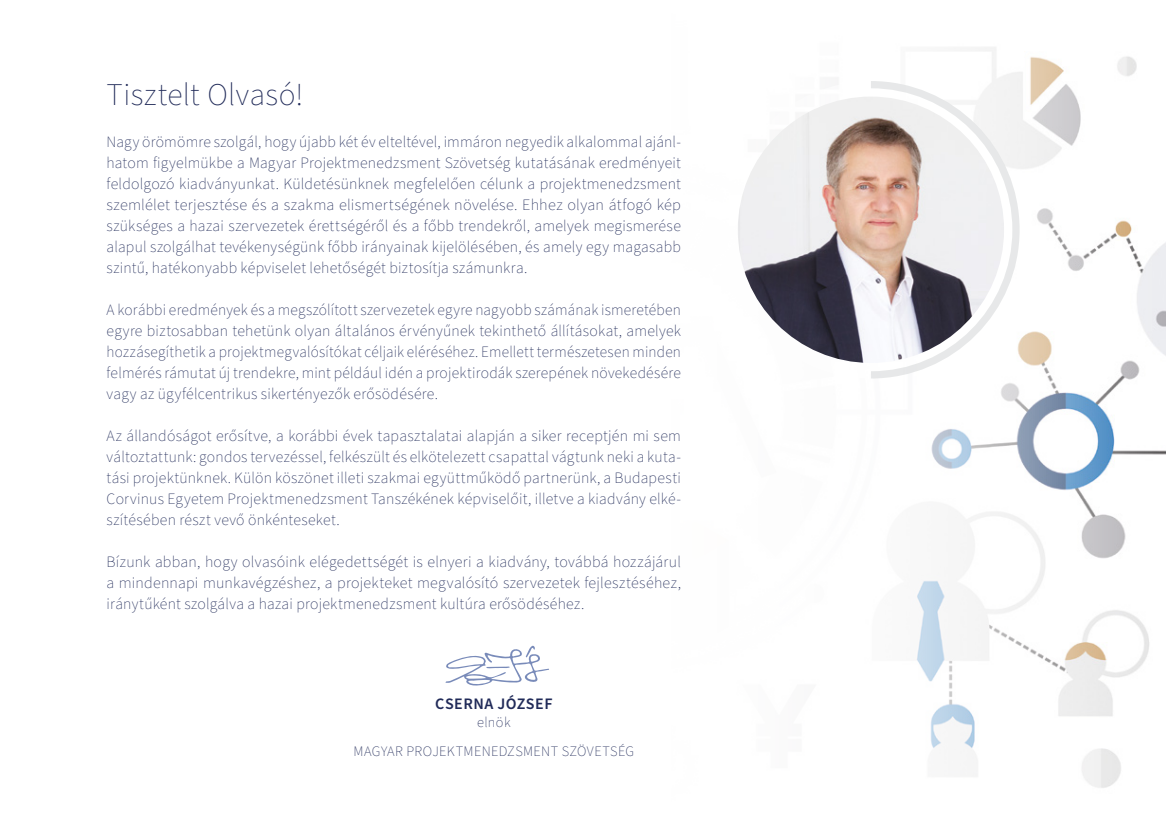
<style>
.page{position:relative;width:1166px;height:819px;background:#fff}
.page>*{position:absolute;margin:0;border:0;box-sizing:border-box;transform-origin:0 0}
.t1{font:200 31.5px "Source Sans Pro";letter-spacing:.015em;color:#212b59}
.t2{font:600 15.92px "Source Sans Pro";letter-spacing:.03em;color:#212b59}
.t3{font:200 15.75px/21px "Source Sans Pro";letter-spacing:.015em;color:#212b59;text-align:justify}
.t4{font:200 14.35px/28.9px "Source Sans Pro";letter-spacing:.025em;color:#212b59;text-align:center}
</style>
<div class="page">
<img style="left:871px;top:47px;width:294px;height:741px">
<svg style="left:871px;top:81px;width:148px;height:297px"></svg>
<img style="left:738px;top:97px;width:266px;height:266px;border-radius:133px">
<hr style="left:1165px;top:0;width:1px;height:819px;background:#225f5c">
<svg style="left:445px;top:645px;width:104px;height:41px"></svg>
<h1 class="t1" style="left:107px;top:74px;width:198px">Tisztelt Olvasó!</h1>
<p class="t3" style="left:107px;top:132px;width:576px">Nagy örömömre szolgál, hogy újabb két év elteltével, immáron negyedik alkalommal ajánl&shy;hatom figyelmükbe a Magyar Projektmenedzsment Szövetség kutatásának eredményeit feldolgozó kiadványunkat. Küldetésünknek megfelelően célunk a projektmenedzsment szemlélet terjesztése és a szakma elismertségének növelése. Ehhez olyan átfogó kép szükséges a hazai szervezetek érettségéről és a főbb trendekről, amelyek megismerése alapul szolgálhat tevékenységünk főbb irányainak kijelölésében, és amely egy magasabb szintű, hatékonyabb képviselet lehetőségét biztosítja számunkra.</p>
<p class="t3" style="left:107px;top:300px;width:576px">A korábbi eredmények és a megszólított szervezetek egyre nagyobb számának ismeretében egyre biztosabban tehetünk olyan általános érvényűnek tekinthető állításokat, amelyek hozzásegíthetik a projektmegvalósítókat céljaik eléréséhez. Emellett természetesen minden felmérés rámutat új trendekre, mint például idén a projektirodák szerepének növekedésére vagy az ügyfélcentrikus sikertényezők erősödésére.</p>
<p class="t3" style="left:107px;top:426px;width:576px">Az állandóságot erősítve, a korábbi évek tapasztalatai alapján a siker receptjén mi sem változtattunk: gondos tervezéssel, felkészült és elkötelezett csapattal vágtunk neki a kuta&shy;tási projektünknek. Külön köszönet illeti szakmai együttműködő partnerünk, a Budapesti Corvinus Egyetem Projektmenedzsment Tanszékének képviselőit, illetve a kiadvány elké&shy;szítésében részt vevő önkénteseket.</p>
<p class="t3" style="left:107px;top:552px;width:576px">Bízunk abban, hogy olvasóink elégedettségét is elnyeri a kiadvány, továbbá hozzájárul a mindennapi munkavégzéshez, a projekteket megvalósító szervezetek fejlesztéséhez, iránytűként szolgálva a hazai projektmenedzsment kultúra erősödéséhez.</p>
<p class="t2" style="left:435px;top:693px;width:119px">CSERNA JÓZSEF</p>
<p class="t4" style="left:353px;top:708px;width:282px">elnök<br>MAGYAR PROJEKTMENEDZSMENT SZÖVETSÉG</p>
</div>
